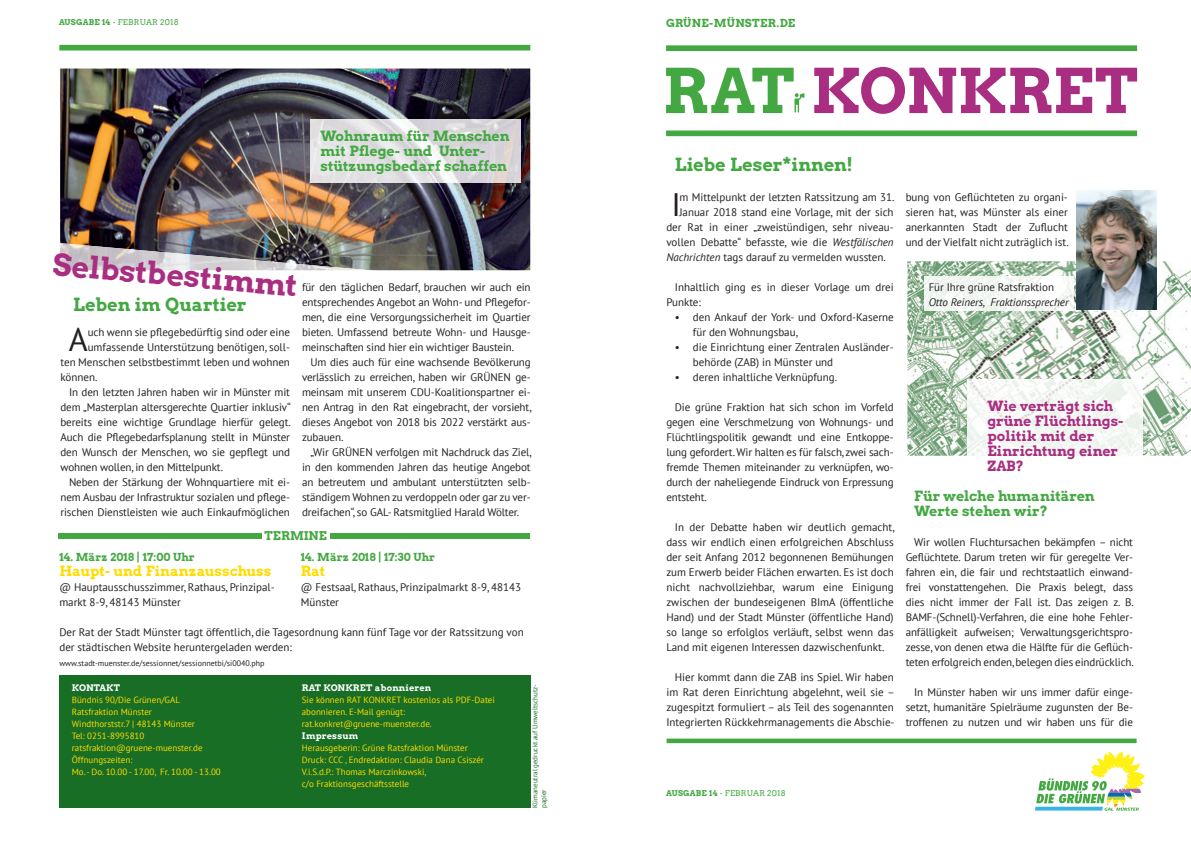
<style>
.page{position:relative;width:1191px;height:842px;background:#fff}
.page>*{position:absolute;margin:0;border:0;box-sizing:border-box;transform-origin:0 0}
.t1{font:32.4px "PT Sans";color:#231f20}
.t2{font:30px "Arvo Gruen";color:#a92d81}
.t3{font:18px "Arvo Gruen";color:#43a842}
.t4{font:14px/15px "Arvo Gruen";color:#43a842}
.t5{font:14px/15px "Arvo Gruen";color:#a92d81}
.t6{font:14px "Arvo Gruen";color:#ffdc01}
.t7{font:12px "Arvo Gruen";color:#43a842}
.t8{font:11px/15px "PT Sans";color:#231f20;text-align:justify}
.t9{font:11px "Arvo Gruen";color:#43a842}
.t10{font:italic 11px "PT Sans";letter-spacing:-.005em;color:#231f20}
.t11{font:11px "Arvo Gruen";letter-spacing:.03em;color:#43a842}
.t12{font:9px/12px "PT Sans";color:#ffdc01}
.t13{font:9px "Arvo Gruen";letter-spacing:.025em;color:#fff}
.t14{font:9px "Arvo Gruen";color:#fff}
.t15{font:8px "PT Sans";color:#231f20}
.t16{font:8px "Arvo";letter-spacing:.03em;color:#43a842}
.t17{font:7px/8.4px "PT Sans";color:#196e26}
.s1{font-family:"Arvo Gruen"}
.s2{font-style:italic}
</style>
<div class="page">
<div style="left:59px;top:675px;width:471px;height:132px;background:#196e26"></div>
<div style="left:59px;top:533px;width:471px;height:5px;background:#43a842"></div>
<div style="left:262px;top:532px;width:68px;height:10px;background:#fff"></div>
<img style="left:60px;top:69px;width:470px;height:201px">
<img style="left:907px;top:261px;width:284px;height:195px">
<svg style="left:60px;top:242px;width:335px;height:29px"></svg>
<img style="left:60px;top:243px;width:310px;height:27px">
<img style="left:311px;top:120px;width:209px;height:63px">
<img style="left:967px;top:380px;width:175px;height:76px">
<img style="left:1077px;top:191px;width:79px;height:119px">
<img style="left:924px;top:277px;width:149px;height:33px">
<div style="left:666px;top:45px;width:471px;height:6px;background:#43a842"></div>
<div style="left:666px;top:130px;width:471px;height:6px;background:#43a842"></div>
<svg style="left:814px;top:67px;width:323px;height:47px"></svg>
<svg style="left:666px;top:68px;width:139px;height:45px"></svg>
<svg style="left:666px;top:738px;width:471px;height:6px;background:#6fbc6e"></svg>
<svg style="left:1035px;top:751px;width:109px;height:60px"></svg>
<div style="left:59px;top:45px;width:471px;height:6px;background:#43a842"></div>
<p class="t16" style="left:59px;top:18px;width:121px"><span class="s1">AUSGABE 14 ·</span> FEBRUAR 2018</p>
<p class="t11" style="left:666px;top:16px;width:131px">GRÜNE-MÜNSTER.DE</p>
<p class="t4" style="left:320px;top:128px;width:191px">Wohnraum für Menschen mit Pflege- und Unter&shy;stützungsbedarf schaffen</p>
<h2 class="t2" style="left:55px;top:243px;width:247px;rotate:5deg">Selbstbestimmt</h2>
<h3 class="t3" style="left:73px;top:292px;width:175px">Leben im Quartier</h3>
<p class="t8" style="left:302px;top:279px;width:230px">für den täglichen Bedarf, brauchen wir auch ein entsprechendes Angebot an Wohn- und Pflegefor&shy;men, die eine Versorgungssicherheit im Quartier bieten. Umfassend betreute Wohn- und Hausge&shy;meinschaften sind hier ein wichtiger Baustein.</p>
<p class="t8" style="left:302px;top:354px;width:231px;text-indent:9px">Um dies auch für eine wachsende Bevölkerung verlässlich zu erreichen, haben wir GRÜNEN ge&shy;meinsam mit unserem CDU-Koalitionspartner ei&shy;nen Antrag in den Rat eingebracht, der vorsieht, dieses Angebot von 2018 bis 2022 verstärkt aus&shy;zubauen.</p>
<p class="t8" style="left:302px;top:444px;width:231px;text-indent:9px">„Wir GRÜNEN verfolgen mit Nachdruck das Ziel, in den kommenden Jahren das heutige Angebot an betreutem und ambulant unterstützten selb&shy;ständigem Wohnen zu verdoppeln oder gar zu ver&shy;dreifachen“, so GAL- Ratsmitglied Harald Wölter.</p>
<h1 class="t1" style="left:69px;top:319px;width:20px">A</h1>
<p class="t8" style="left:88px;top:324px;width:204px">uch wenn sie pflegebedürftig sind oder eine</p>
<p class="t8" style="left:88px;top:339px;width:204px">umfassende Unterstützung benötigen, soll-</p>
<p class="t8" style="left:60px;top:354px;width:231px">ten Menschen selbstbestimmt leben und wohnen</p>
<p class="t8" style="left:60px;top:369px;width:39px">können.</p>
<p class="t8" style="left:69px;top:384px;width:222px">In den letzten Jahren haben wir in Münster mit</p>
<p class="t8" style="left:60px;top:399px;width:232px">dem „Masterplan altersgerechte Quartier inklusiv“</p>
<p class="t8" style="left:60px;top:414px;width:232px">bereits eine wichtige Grundlage hierfür gelegt.</p>
<p class="t8" style="left:60px;top:429px;width:231px">Auch die Pflegebedarfsplanung stellt in Münster</p>
<p class="t8" style="left:60px;top:444px;width:231px">den Wunsch der Menschen, wo sie gepflegt und</p>
<p class="t8" style="left:60px;top:459px;width:164px">wohnen wollen, in den Mittelpunkt.</p>
<p class="t8" style="left:69px;top:474px;width:222px">Neben der Stärkung der Wohnquartiere mit ei-</p>
<p class="t8" style="left:60px;top:489px;width:231px">nem Ausbau der Infrastruktur sozialen und pflege-</p>
<p class="t8" style="left:60px;top:504px;width:231px">rischen Dienstleisten wie auch Einkaufmöglichen</p>
<p class="t7" style="left:265px;top:527px;width:64px">TERMINE</p>
<p class="t9" style="left:301px;top:549px;width:136px">14. März 2018 | 17:30 Uhr</p>
<p class="t6" style="left:301px;top:561px;width:26px">Rat</p>
<p class="t8" style="left:301px;top:579px;width:222px">@ Festsaal, Rathaus, Prinzipalmarkt 8-9, 48143<br>Münster</p>
<p class="t8" style="left:59px;top:624px;width:466px">Der Rat der Stadt Münster tagt öffentlich, die Tagesordnung kann fünf Tage vor der Ratssitzung von der städtischen Website heruntergeladen werden:</p>
<p class="t15" style="left:59px;top:658px;width:207px">www.stadt-muenster.de/sessionnet/sessionnetbi/si0040.php</p>
<p class="t9" style="left:59px;top:549px;width:137px">14. März 2018 | 17:00 Uhr</p>
<p class="t6" style="left:59px;top:561px;width:213px">Haupt- und Finanzausschuss</p>
<p class="t8" style="left:59px;top:579px;width:217px">@ Hauptausschusszimmer, Rathaus, Prinzipal&shy;markt 8-9, 48143 Münster</p>
<p class="t14" style="left:72px;top:681px;width:50px">KONTAKT</p>
<p class="t12" style="left:72px;top:693px;width:150px">Bündnis 90/Die Grünen/GAL<br>Ratsfraktion Münster<br>Windthorststr.7 | 48143 Münster<br>Tel: 0251-8995810 ratsfraktion@gruene-muenster.de<br>Öffnungszeiten:<br>Mo. - Do. 10.00 - 17.00, Fr. 10.00 - 13.00</p>
<p class="t13" style="left:302px;top:681px;width:131px">RAT KONKRET abonnieren</p>
<p class="t12" style="left:302px;top:693px;width:195px">Sie können RAT KONKRET kostenlos als PDF-Datei abonnieren. E-Mail genügt: rat.konkret@gruene-muenster.de.</p>
<p class="t13" style="left:302px;top:729px;width:58px">Impressum</p>
<p class="t12" style="left:302px;top:741px;width:184px">Herausgeberin: Grüne Ratsfraktion Münster Druck: CCC , Endredaktion: Claudia Dana Csiszér V.i.S.d.P.: Thomas Marczinkowski,<br>c/o Fraktionsgeschäftsstelle</p>
<p class="t17" style="left:531px;top:808px;width:125px;rotate:-90deg">Klimaneutral gedruckt auf Umweltschutz&shy;papier</p>
<h3 class="t3" style="left:675px;top:152px;width:180px">Liebe Leser*innen!</h3>
<h1 class="t1" style="left:671px;top:184px;width:11px">I</h1>
<p class="t8" style="left:679px;top:189px;width:217px">m Mittelpunkt der letzten Ratssitzung am 31.</p>
<p class="t8" style="left:679px;top:204px;width:216px">Januar 2018 stand eine Vorlage, mit der sich</p>
<p class="t8" style="left:666px;top:219px;width:229px">der Rat in einer „zweistündigen, sehr niveau-</p>
<p class="t8" style="left:666px;top:234px;width:229px">vollen Debatte“ befasste, wie die <span class="s2">Westfälischen</span></p>
<p class="t8" style="left:666px;top:249px;width:221px"><span class="s2">Nachrichten</span> tags darauf zu vermelden wussten.</p>
<p class="t8" style="left:666px;top:279px;width:229px;text-indent:9px">Inhaltlich ging es in dieser Vorlage um drei<br>Punkte:</p>
<p class="t8" style="left:693px;top:309px;width:202px;text-indent:-18px">• den Ankauf der York- und Oxford-Kaserne für den Wohnungsbau,</p>
<p class="t8" style="left:693px;top:339px;width:202px;text-indent:-18px">• die Einrichtung einer Zentralen Ausländer&shy;behörde (ZAB) in Münster und</p>
<p class="t8" style="left:675px;top:369px;width:164px">• deren inhaltliche Verknüpfung.</p>
<p class="t8" style="left:666px;top:399px;width:229px;text-indent:9px">Die grüne Fraktion hat sich schon im Vorfeld gegen eine Verschmelzung von Wohnungs- und Flüchtlingspolitik gewandt und eine Entkoppe&shy;lung gefordert. Wir halten es für falsch, zwei sach&shy;fremde Themen miteinander zu verknüpfen, wo&shy;durch der naheliegende Eindruck von Erpressung entsteht.</p>
<p class="t8" style="left:666px;top:519px;width:230px;text-indent:9px">In der Debatte haben wir deutlich gemacht, dass wir endlich einen erfolgreichen Abschluss der seit Anfang 2012 begonnenen Bemühungen zum Erwerb beider Flächen erwarten. Es ist doch nicht nachvollziehbar, warum eine Einigung zwischen der bundeseigenen BImA (öffentliche Hand) und der Stadt Münster (öffentliche Hand) so lange so erfolglos verläuft, selbst wenn das Land mit eigenen Interessen dazwischenfunkt.</p>
<p class="t8" style="left:666px;top:669px;width:230px;text-indent:9px">Hier kommt dann die ZAB ins Spiel. Wir haben im Rat deren Einrichtung abgelehnt, weil sie – zugespitzt formuliert – als Teil des sogenannten Integrierten Rückkehrmanagements die Abschie-</p>
<p class="t8" style="left:905px;top:189px;width:165px">bung von Geflüchteten zu organi&shy;sieren hat, was Münster als einer anerkannten Stadt der Zuflucht und der Vielfalt nicht zuträglich ist.</p>
<p class="t8" style="left:928px;top:279px;width:127px">Für Ihre grüne Ratsfraktion</p>
<p class="t10" style="left:928px;top:295px;width:141px">Otto Reiners, Fraktionssprecher</p>
<p class="t5" style="left:987px;top:398px;width:137px">Wie verträgt sich grüne Flüchtlings&shy;politik mit der<br>Einrichtung einer<br>ZAB?</p>
<p class="t4" style="left:914px;top:488px;width:182px">Für welche humanitären<br>Werte stehen wir?</p>
<p class="t8" style="left:905px;top:534px;width:230px;text-indent:9px">Wir wollen Fluchtursachen bekämpfen – nicht Geflüchtete. Darum treten wir für geregelte Ver&shy;fahren ein, die fair und rechtstaatlich einwand&shy;frei vonstattengehen. Die Praxis belegt, dass dies nicht immer der Fall ist. Das zeigen z. B.<br>BAMF-(Schnell)-Verfahren, die eine hohe Fehler&shy;anfälligkeit aufweisen; Verwaltungsgerichtspro&shy;zesse, von denen etwa die Hälfte für die Geflüch&shy;teten erfolgreich enden, belegen dies eindrücklich.</p>
<p class="t8" style="left:905px;top:684px;width:229px;text-indent:9px">In Münster haben wir uns immer dafür einge&shy;setzt, humanitäre Spielräume zugunsten der Be&shy;troffenen zu nutzen und wir haben uns für die</p>
<p class="t16" style="left:666px;top:789px;width:121px"><span class="s1">AUSGABE 14 ·</span> FEBRUAR 2018</p>
</div>
